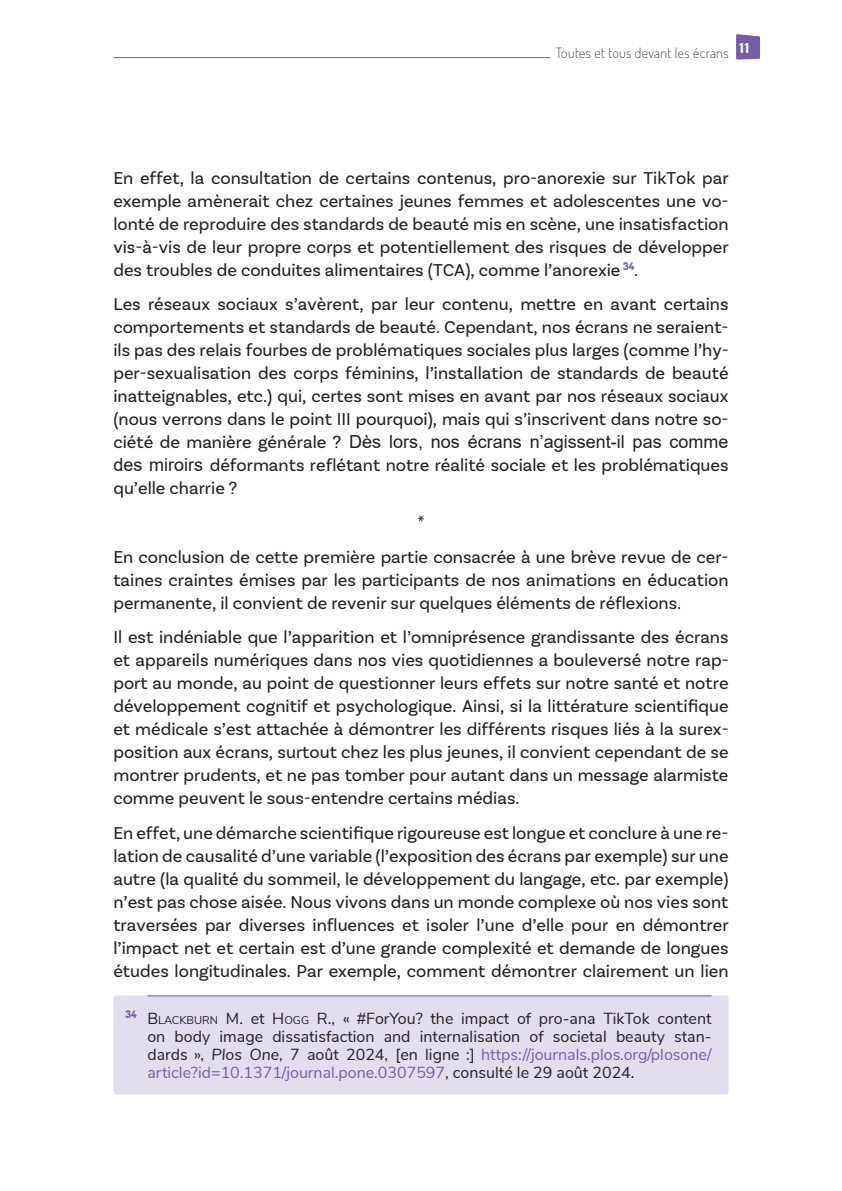
<style>
.page{position:relative;width:842px;height:1191px;background:#fff}
.page>*{position:absolute;margin:0;border:0;box-sizing:border-box;transform-origin:0 0}
.t1{font:18px/23px "Basic Sans";color:#231f20;text-align:justify}
.t2{font:18px "Arial";color:#231f20}
.t3{font:16px/18px "Nunito Sans";color:#231f20;text-align:justify}
.t4{font:200 14px "Dosis";letter-spacing:.025em;color:#231f20}
.s1{font-family:"Basic Sans"}
.s2{font-family:"Arial"}
.s3{font-style:inherit}
.s4{font-size:11.2px}
.s5{font-style:italic}
.s6{color:#745ca7}
</style>
<div class="page">
<hr style="left:113px;top:57px;width:616px;height:1px;background:#745ca7">
<div style="left:550px;top:52px;width:184px;height:10px;background:#fff"></div>
<svg style="left:736px;top:34px;width:24px;height:26px"></svg>
<div style="left:113px;top:995px;width:616px;height:99px;background:#e2deee;border-radius:3px"></div>
<hr style="left:147px;top:995px;width:564px;height:1px;background:#745ca7">
<p class="t4" style="left:556px;top:44px;width:195px">Toutes et tous devant les écrans <sup>11</sup></p>
<p class="t1" style="left:113px;top:166px;width:617px">En effet, la consultation de certains contenus, pro-anorexie sur TikTok par exemple amènerait chez certaines jeunes femmes et adolescentes une vo&shy;lonté de reproduire des standards de beauté mis en scène, une insatisfaction vis-à-vis de leur propre corps et potentiellement des risques de développer des troubles de conduites alimentaires (TCA), comme l’anorexie <sup>34</sup>.</p>
<p class="t1" style="left:113px;top:292px;width:617px">Les réseaux sociaux s’avèrent, par leur contenu, mettre en avant certains comportements et standards de beauté. Cependant, nos écrans ne seraient&shy;ils pas des relais fourbes de problématiques sociales plus larges (comme l’hy&shy;per-sexualisation des corps féminins, l’installation de standards de beauté inatteignables, etc.) qui, certes sont mises en avant par nos réseaux sociaux (nous verrons dans le point III pourquoi), mais qui s’inscrivent dans notre so-</p>
<p class="t2" style="left:113px;top:429px;width:617px"><span class="s1">ciété de manière générale ?</span> Dès lors, nos écrans n’agissent-il pas comme</p>
<p class="t1" style="left:113px;top:453px;width:617px"><span class="s2">des miroirs</span> déformants reflétant notre réalité sociale et les problématiques qu’elle charrie ?</p>
<p class="t1" style="left:113px;top:505px;width:617px;line-height:34.4px;text-align:center">*<br>En conclusion de cette première partie consacrée à une brève revue de cer-</p>
<p class="t1" style="left:113px;top:568px;width:617px">taines craintes émises par les participants de nos animations en éducation permanente, il convient de revenir sur quelques éléments de réflexions.</p>
<p class="t1" style="left:113px;top:625px;width:617px">Il est indéniable que l’apparition et l’omniprésence grandissante des écrans et appareils numériques dans nos vies quotidiennes a bouleversé notre rap&shy;port au monde, au point de questionner leurs effets sur notre santé et notre développement cognitif et psychologique. Ainsi, si la littérature scientifique et médicale s’est attachée à démontrer les différents risques liés à la surex&shy;position aux écrans, surtout chez les plus jeunes, il convient cependant de se montrer prudents, et ne pas tomber pour autant dans un message alarmiste comme peuvent le sous-entendre certains médias.</p>
<p class="t1" style="left:113px;top:821px;width:617px">En effet, une démarche scientifique rigoureuse est longue et conclure à une re&shy;lation de causalité d’une variable (l’exposition des écrans par exemple) sur une autre (la qualité du sommeil, le développement du langage, etc. par exemple) n’est pas chose aisée. Nous vivons dans un monde complexe où nos vies sont traversées par diverses influences et isoler l’une d’elle pour en démontrer l’impact net et certain est d’une grande complexité et demande de longues études longitudinales. Par exemple, comment démontrer clairement un lien</p>
<p class="t3" style="left:147px;top:1008px;width:566px;text-indent:-22px"><sup>34</sup> <span class="s3">B</span> <span class="s4">LACKBURN</span> M. et <span class="s3">H</span> <span class="s4">OGG</span> R., « #ForYou? the impact of pro-ana TikTok content on body image dissatisfaction and internalisation of societal beauty stan&shy;dards », <span class="s5">Plos One</span>, 7 août 2024, [en ligne :] <span class="s6">https://journals.plos.org/plosone/ article?id=10.1371/journal.pone.0307597</span>, consulté le 29 août 2024.</p>
</div>
